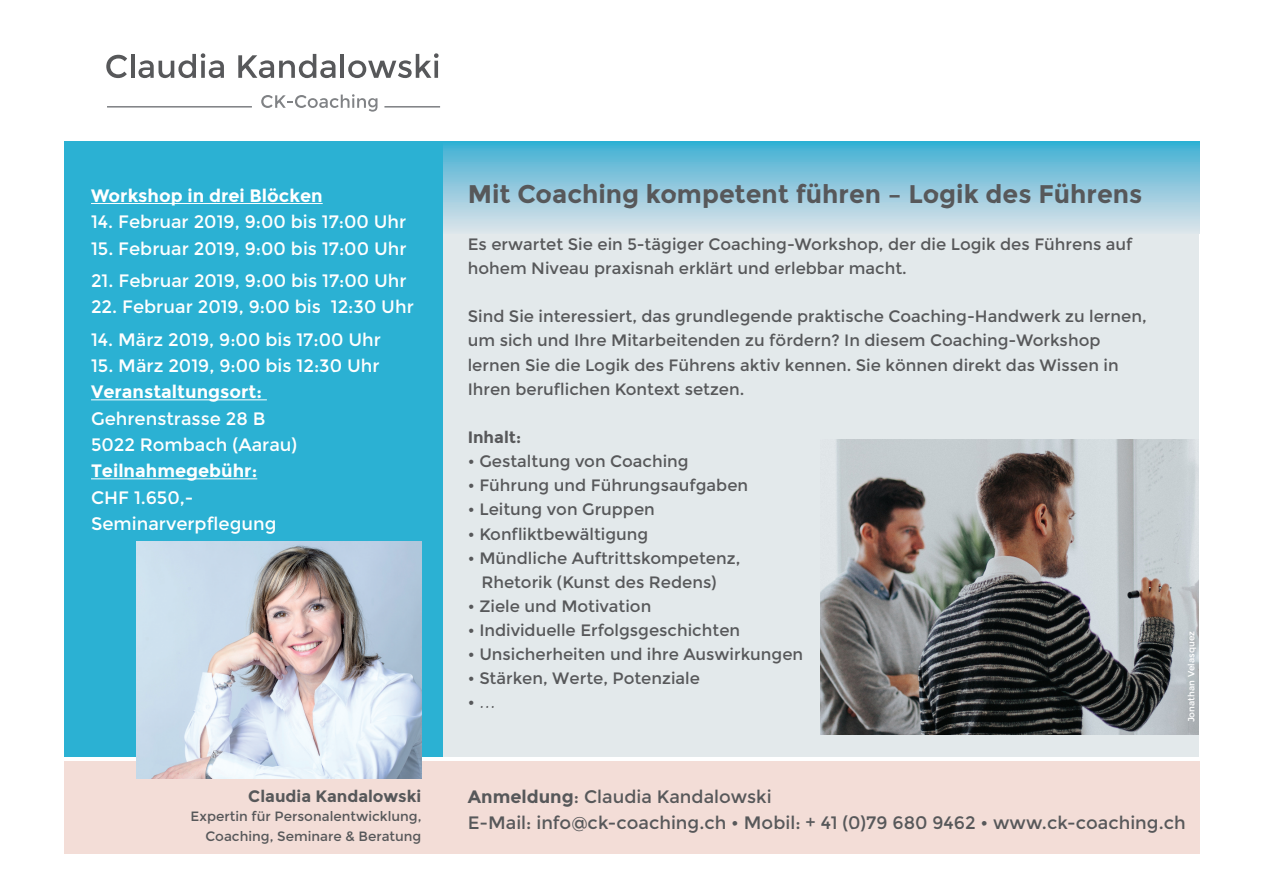
<style>
.page{position:relative;width:1263px;height:893px;background:#fff}
.page>*{position:absolute;margin:0;border:0;box-sizing:border-box;transform-origin:0 0}
.t1{font:700 25.5px "Montserrat";color:#57585a}
.t2{font:18px/26.4px "Montserrat";color:#fff}
.t3{font:18px/26.4px "Montserrat";color:#57585a}
.t4{font:700 18px "Montserrat";color:#fff}
.t5{font:16.5px/24.2px "Montserrat";color:#57585a}
.t6{font:700 16.5px "Montserrat";color:#57585a}
.t7{font:13.5px/19.5px "Montserrat";color:#57585a;text-align:right}
.t8{font:9px "Montserrat";color:#fff}
.s1{font-family:"Palatino";font-style:italic}
.s2{font-weight:700}
</style>
<div class="page">
<svg style="left:261px;top:94px;width:116px;height:18px"></svg>
<svg style="left:106px;top:55px;width:21px;height:23px"></svg>
<hr style="left:131px;top:54px;width:4px;height:24px;background:#57585a">
<svg style="left:138px;top:53px;width:86px;height:25px"></svg>
<svg style="left:238px;top:54px;width:97px;height:24px"></svg>
<hr style="left:340px;top:54px;width:4px;height:24px;background:#57585a">
<svg style="left:348px;top:53px;width:91px;height:25px"></svg>
<hr style="left:107px;top:106px;width:145px;height:2px;background:#808285">
<hr style="left:384px;top:106px;width:56px;height:2px;background:#808285">
<div style="left:106px;top:142px;width:1093px;height:615px;background:#e3e9eb"></div>
<div style="left:106px;top:142px;width:1093px;height:92px;background:linear-gradient(to bottom,#40afd3,#e0e4ea)"></div>
<div style="left:64px;top:762px;width:1135px;height:92px;background:#f3ddd7"></div>
<div style="left:64px;top:142px;width:379px;height:615px;background:#2bb1d3"></div>
<img style="left:820px;top:440px;width:379px;height:294px">
<img style="left:136px;top:541px;width:285px;height:237px">
<hr style="left:91px;top:203px;width:232px;height:1px;background:#fff">
<hr style="left:91px;top:399px;width:176px;height:1px;background:#fff">
<hr style="left:91px;top:478px;width:166px;height:1px;background:#fff">
<p class="t4" style="left:91px;top:185px;width:233px">Workshop in drei Blöcken</p>
<p class="t2" style="left:91px;top:209px;width:317px">14. Februar 2019, 9:00 bis 17:00 Uhr</p>
<p class="t2" style="left:91px;top:235px;width:317px">15. Februar 2019, 9:00 bis 17:00 Uhr</p>
<p class="t2" style="left:91px;top:268px;width:317px">21. Februar 2019, 9:00 bis 17:00 Uhr</p>
<p class="t2" style="left:91px;top:294px;width:324px">22. Februar 2019, 9:00 bis 12:30 Uhr</p>
<p class="t2" style="left:91px;top:326px;width:291px">14. März 2019, 9:00 bis 17:00 Uhr</p>
<p class="t2" style="left:91px;top:353px;width:290px">15. März 2019, 9:00 bis 12:30 Uhr</p>
<p class="t4" style="left:91px;top:381px;width:173px">Veranstaltungsort:</p>
<p class="t2" style="left:91px;top:405px;width:208px">Gehrenstrasse 28 B<br>5022 Rombach (Aarau)</p>
<p class="t4" style="left:91px;top:460px;width:168px">Teilnahmegebühr:</p>
<p class="t2" style="left:91px;top:484px;width:187px">CHF 1.650,-<br>Seminarverpflegung</p>
<p class="t6" style="left:248px;top:786px;width:175px">Claudia Kandalowski</p>
<p class="t7" style="left:191px;top:807px;width:232px">Expertin für Personalentwicklung,<br>Coaching, Seminare &amp; Beratung</p>
<h1 class="t1" style="left:468px;top:179px;width:676px">Mit Coaching kompetent führen – Logik des Führens</h1>
<p class="t5" style="left:468px;top:232px;width:666px">Es erwartet Sie ein 5-tägiger Coaching-Workshop, der die Logik des Führens auf hohem Niveau praxisnah erklärt und erlebbar macht.</p>
<p class="t5" style="left:468px;top:305px;width:680px">Sind Sie interessiert, das grundlegende praktische Coaching-Handwerk zu lernen, um sich und Ihre Mitarbeitenden zu fördern? In diesem Coaching-Workshop lernen Sie die Logik des Führens aktiv kennen. Sie können direkt das Wissen in Ihren beruflichen Kontext setzen.</p>
<p class="t6" style="left:468px;top:427px;width:55px">Inhalt:</p>
<p class="t5" style="left:468px;top:449px;width:222px">• Gestaltung von Coaching</p>
<p class="t5" style="left:468px;top:473px;width:282px">• Führung und Führungsaufgaben</p>
<p class="t5" style="left:468px;top:498px;width:189px">• Leitung von Gruppen</p>
<p class="t5" style="left:468px;top:522px;width:182px">• Konfliktbewältigung</p>
<p class="t5" style="left:481px;top:546px;width:261px;text-indent:-14px">• Mündliche Auftrittskompetenz,<br>Rhetorik (Kunst des Redens)</p>
<p class="t5" style="left:468px;top:594px;width:185px">• Ziele und Motivation</p>
<p class="t5" style="left:468px;top:618px;width:274px">• Individuelle Erfolgsgeschichten</p>
<p class="t5" style="left:468px;top:642px;width:337px">• Unsicherheiten und ihre Auswirkungen</p>
<p class="t5" style="left:468px;top:667px;width:234px">• Stärken, Werte, Potenziale</p>
<p class="t5" style="left:468px;top:691px;width:30px">• <span class="s1">…</span></p>
<p class="t8" style="left:1186px;top:722px;width:93px;rotate:-90deg">Jonathan Velasquez</p>
<p class="t3" style="left:468px;top:784px;width:719px"><span class="s2">Anmeldung</span>: Claudia Kandalowski<br>E-Mail: info@ck-coaching.ch • Mobil: + 41 (0)79 680 9462 • www.ck-coaching.ch</p>
</div>
